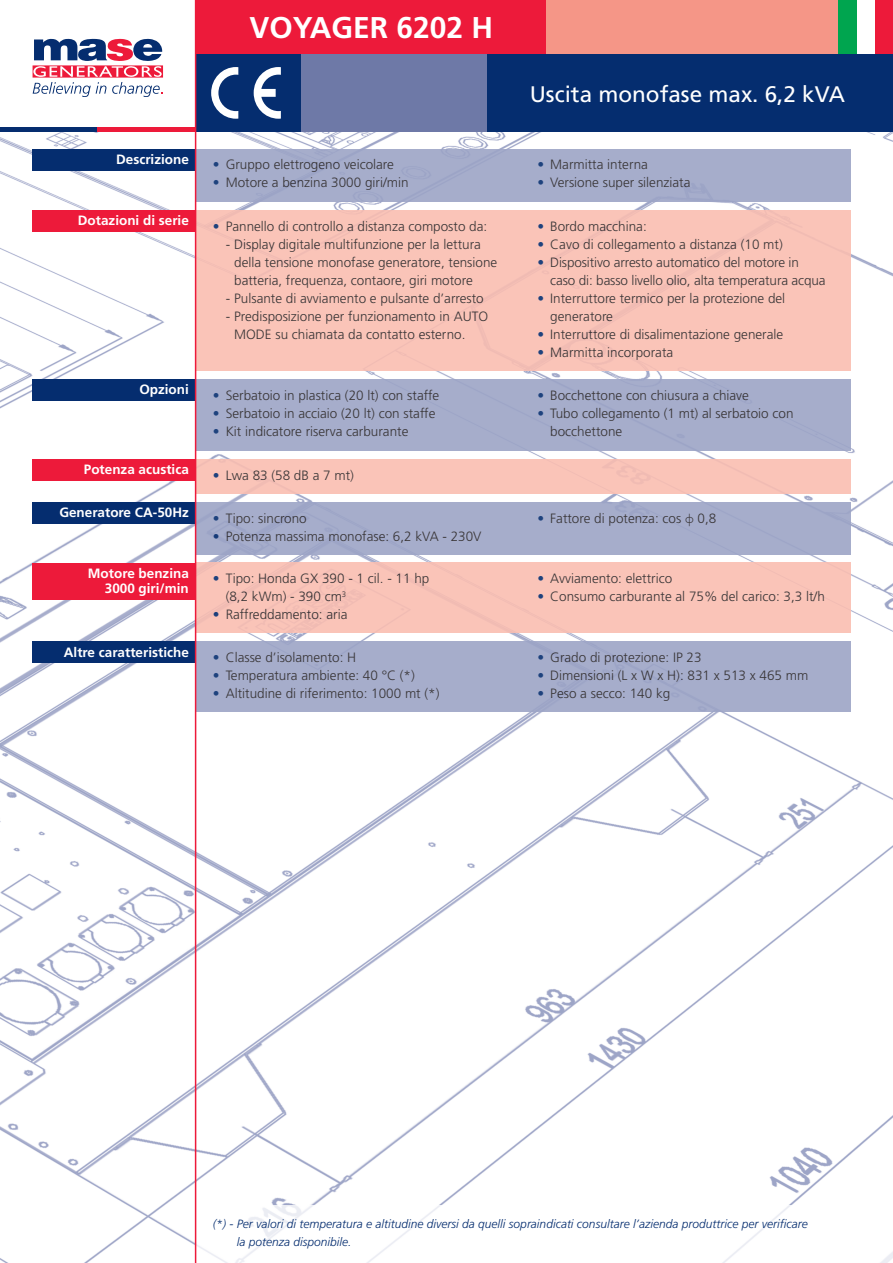
<style>
.page{position:relative;width:893px;height:1263px;background:#fff}
.page>*{position:absolute;margin:0;border:0;box-sizing:border-box;transform-origin:0 0}
.t1{font:700 30px "Frutiger";color:#fff}
.t2{font:22.5px "Frutiger";color:#fff}
.t3{font:300 13.5px/18px "Frutiger";color:#231f20}
.t4{font:700 13.5px/15px "Frutiger";color:#fff;text-align:right}
.t5{font:italic 300 12px/18px "Frutiger";color:#052d6f}
.s1{color:#052d6f}
.s2{font-family:"Gill Sans"}
</style>
<div class="page">
<img style="left:0;top:132px;width:893px;height:1131px">
<div style="left:129px;top:54px;width:387px;height:78px;background:#6e79a7"></div>
<div style="left:0;top:0;width:196px;height:132px;background:#fff"></div>
<svg style="left:33px;top:39px;width:130px;height:58px"></svg>
<div style="left:488px;top:54px;width:405px;height:78px;background:#052d6f"></div>
<div style="left:196px;top:0;width:351px;height:54px;background:#ed1a3a"></div>
<div style="left:547px;top:0;width:346px;height:54px;background:#f59687"></div>
<div style="left:0;top:127px;width:97px;height:5px;background:#052d6f"></div>
<div style="left:97px;top:127px;width:98px;height:5px;background:#ed1a3a"></div>
<svg style="left:857px;top:0;width:18px;height:54px"></svg>
<div style="left:839px;top:0;width:18px;height:54px;background:#00a54f"></div>
<div style="left:875px;top:0;width:18px;height:54px;background:#ed1a3a"></div>
<div style="left:196px;top:54px;width:104px;height:78px;background:#052d6f"></div>
<svg style="left:211px;top:67px;width:27px;height:52px"></svg>
<svg style="left:254px;top:67px;width:27px;height:52px"></svg>
<div style="left:195px;top:1205px;width:698px;height:58px;background:#fff"></div>
<div style="left:33px;top:149px;width:162px;height:21px;background:#052d6f"></div>
<div style="left:195px;top:149px;width:655px;height:52px;background:#a6adcb"></div>
<div style="left:33px;top:459px;width:162px;height:21px;background:#ed1a3a"></div>
<div style="left:195px;top:459px;width:655px;height:35px;background:#fac4b8"></div>
<div style="left:33px;top:379px;width:162px;height:22px;background:#052d6f"></div>
<div style="left:195px;top:379px;width:655px;height:71px;background:#a6adcb"></div>
<div style="left:33px;top:563px;width:162px;height:36px;background:#ed1a3a"></div>
<div style="left:195px;top:563px;width:655px;height:70px;background:#fac4b8"></div>
<div style="left:33px;top:641px;width:162px;height:22px;background:#052d6f"></div>
<div style="left:195px;top:641px;width:655px;height:71px;background:#a6adcb"></div>
<div style="left:33px;top:502px;width:162px;height:22px;background:#052d6f"></div>
<div style="left:195px;top:502px;width:655px;height:52px;background:#a6adcb"></div>
<div style="left:33px;top:210px;width:162px;height:22px;background:#ed1a3a"></div>
<div style="left:195px;top:210px;width:655px;height:161px;background:#fac4b8"></div>
<hr style="left:195px;top:0;width:1px;height:1263px;background:#ed1a3a">
<h1 class="t1" style="left:249px;top:10px;width:245px">VOYAGER 6202 H</h1>
<h2 class="t2" style="left:530px;top:81px;width:317px">Uscita monofase max. 6,2 kVA</h2>
<p class="t4" style="left:116px;top:152px;width:74px">Descrizione</p>
<p class="t3" style="left:213px;top:156px;width:183px"><span class="s1">•</span> Gruppo elettrogeno veicolare</p>
<p class="t3" style="left:213px;top:174px;width:197px"><span class="s1">•</span> Motore a benzina 3000 giri/min</p>
<p class="t3" style="left:537px;top:156px;width:112px"><span class="s1">•</span> Marmitta interna</p>
<p class="t3" style="left:537px;top:174px;width:155px"><span class="s1">•</span> Versione super silenziata</p>
<p class="t4" style="left:78px;top:213px;width:113px">Dotazioni di serie</p>
<p class="t3" style="left:213px;top:217px;width:276px"><span class="s1">•</span> Pannello di controllo a distanza composto da:</p>
<p class="t3" style="left:234px;top:235px;width:265px;text-indent:-9px">- Display digitale multifunzione per la lettura della tensione monofase generatore, tensione batteria, frequenza, contaore, giri motore</p>
<p class="t3" style="left:226px;top:289px;width:260px">- Pulsante di avviamento e pulsante d’arresto</p>
<p class="t3" style="left:234px;top:307px;width:256px;text-indent:-9px">- Predisposizione per funzionamento in AUTO<br>MODE su chiamata da contatto esterno.</p>
<p class="t3" style="left:537px;top:217px;width:111px"><span class="s1">•</span> Bordo macchina:</p>
<p class="t3" style="left:537px;top:235px;width:247px"><span class="s1">•</span> Cavo di collegamento a distanza (10 mt)</p>
<p class="t3" style="left:550px;top:253px;width:277px;text-indent:-13px"><span class="s1">•</span> Dispositivo arresto automatico del motore in caso di: basso livello olio, alta temperatura acqua</p>
<p class="t3" style="left:550px;top:289px;width:237px;text-indent:-13px"><span class="s1">•</span> Interruttore termico per la protezione del generatore</p>
<p class="t3" style="left:537px;top:325px;width:247px"><span class="s1">•</span> Interruttore di disalimentazione generale</p>
<p class="t3" style="left:537px;top:343px;width:137px"><span class="s1">•</span> Marmitta incorporata</p>
<p class="t4" style="left:139px;top:382px;width:51px">Opzioni</p>
<p class="t3" style="left:213px;top:386px;width:228px"><span class="s1">•</span> Serbatoio in plastica (20 lt) con staffe</p>
<p class="t3" style="left:213px;top:404px;width:224px"><span class="s1">•</span> Serbatoio in acciaio (20 lt) con staffe</p>
<p class="t3" style="left:213px;top:422px;width:197px"><span class="s1">•</span> Kit indicatore riserva carburante</p>
<p class="t3" style="left:537px;top:386px;width:213px"><span class="s1">•</span> Bocchettone con chiusura a chiave</p>
<p class="t3" style="left:550px;top:404px;width:245px;text-indent:-13px"><span class="s1">•</span> Tubo collegamento (1 mt) al serbatoio con bocchettone</p>
<p class="t4" style="left:84px;top:462px;width:107px">Potenza acustica</p>
<p class="t3" style="left:213px;top:466px;width:143px"><span class="s1">•</span> Lwa 83 (58 dB a 7 mt)</p>
<p class="t4" style="left:59px;top:505px;width:131px">Generatore CA-50Hz</p>
<p class="t3" style="left:213px;top:509px;width:95px"><span class="s1">•</span> Tipo: sincrono</p>
<p class="t3" style="left:213px;top:527px;width:270px"><span class="s1">•</span> Potenza massima monofase: 6,2 kVA - 230V</p>
<p class="t3" style="left:537px;top:509px;width:180px"><span class="s1">•</span> Fattore di potenza: cos <span class="s2">ф</span> 0,8</p>
<p class="t4" style="left:88px;top:566px;width:103px">Motore benzina<br>3000 giri/min</p>
<p class="t3" style="left:226px;top:570px;width:205px;text-indent:-13px"><span class="s1">•</span> Tipo: Honda GX 390 - 1 cil. - 11 hp (8,2 kWm) - 390 cm<sup>3</sup></p>
<p class="t3" style="left:213px;top:606px;width:136px"><span class="s1">•</span> Raffreddamento: aria</p>
<p class="t3" style="left:537px;top:570px;width:136px"><span class="s1">•</span> Avviamento: elettrico</p>
<p class="t3" style="left:537px;top:588px;width:289px"><span class="s1">•</span> Consumo carburante al 75% del carico: 3,3 lt/h</p>
<p class="t4" style="left:64px;top:644px;width:127px">Altre caratteristiche</p>
<p class="t3" style="left:213px;top:648px;width:145px"><span class="s1">•</span> Classe d’isolamento: H</p>
<p class="t3" style="left:213px;top:666px;width:203px"><span class="s1">•</span> Temperatura ambiente: 40 °C (*)</p>
<p class="t3" style="left:213px;top:684px;width:228px"><span class="s1">•</span> Altitudine di riferimento: 1000 mt (*)</p>
<p class="t3" style="left:537px;top:648px;width:166px"><span class="s1">•</span> Grado di protezione: IP 23</p>
<p class="t3" style="left:537px;top:666px;width:272px"><span class="s1">•</span> Dimensioni (L x W x H): 831 x 513 x 465 mm</p>
<p class="t3" style="left:537px;top:684px;width:134px"><span class="s1">•</span> Peso a secco: 140 kg</p>
<p class="t5" style="left:237px;top:1214px;width:572px;text-indent:-24px">(*) - Per valori di temperatura e altitudine diversi da quelli sopraindicati consultare l’azienda produttrice per verificare la potenza disponibile.</p>
</div>
